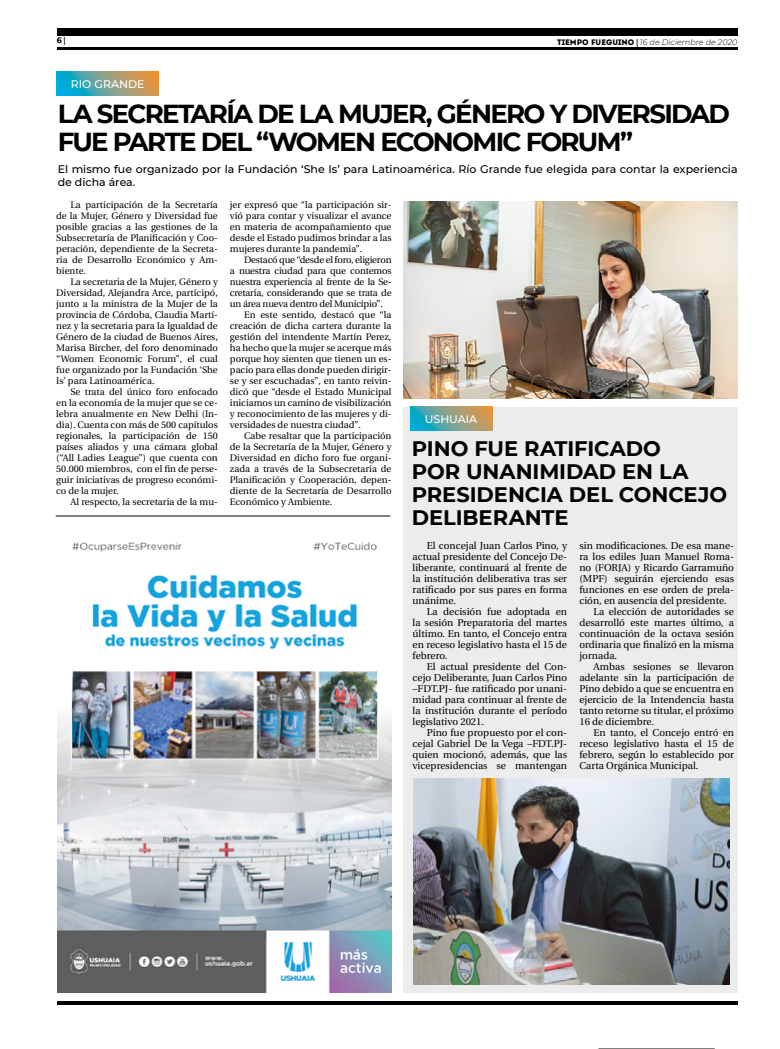
<style>
.page{position:relative;width:780px;height:1049px;background:#fff}
.page>*{position:absolute;margin:0;border:0;box-sizing:border-box;transform-origin:0 0}
.t1{font:700 26px/28px "Montserrat";letter-spacing:-.065em;color:#000}
.t2{font:700 21px/23px "Montserrat";letter-spacing:-.005em;color:#000}
.t3{font:500 11px/13px "Montserrat";color:#000}
.t4{font:500 11px "Montserrat";color:#fff}
.t5{font:10px/11px "Utopia";color:#000;text-align:justify}
.t6{font:9.5px/11px "Utopia";color:#000;text-align:justify}
.t7{font:9.5px "Utopia";letter-spacing:-.02em;color:#000}
.t8{font:italic 300 8px "Montserrat";color:#000}
.t9{font:700 8px "Montserrat";color:#000}
.s1{font-family:"Utopia"}
.s2{font-family:"Intro";font-weight:400;font-style:normal}
.s3{font-family:"Utopia";font-weight:700;font-style:normal}
</style>
<div class="page">
<hr style="left:57px;top:48px;width:680px;height:2px;background:#000">
<div style="left:57px;top:28px;width:680px;height:7px;background:#000"></div>
<hr style="left:57px;top:1001px;width:680px;height:4px;background:#000">
<hr style="left:598px;top:1048px;width:116px;height:1px;background:#000">
<img style="left:57px;top:542px;width:334px;height:450px">
<hr style="left:56px;top:515px;width:334px;height:1px;background:#000">
<div style="left:403px;top:407px;width:334px;height:585px;background:#ececed"></div>
<svg style="left:410px;top:407px;width:83px;height:24px;background:#78a190"></svg>
<img style="left:413px;top:779px;width:316px;height:205px">
<svg style="left:57px;top:72px;width:102px;height:24px;background:#77a08f"></svg>
<img style="left:403px;top:201px;width:334px;height:197px">
<p class="t9" style="left:57px;top:34px;width:11px">6 <span class="s1">|</span></p>
<p class="t8" style="left:557px;top:36px;width:182px"><span class="s2">TIEMPO FUEGUINO</span> <span class="s3">|</span> 16 de Diciembre de 2020</p>
<p class="t4" style="left:71px;top:76px;width:75px">RIO GRANDE</p>
<h1 class="t1" style="left:58px;top:98px;width:673px">LA SECRETARÍA DE LA MUJER, GÉNERO Y DIVERSIDAD<br>FUE PARTE DEL “WOMEN ECONOMIC FORUM”</h1>
<p class="t3" style="left:58px;top:162px;width:681px">El mismo fue organizado por la Fundación ‘She Is’ para Latinoamérica. Río Grande fue elegida para contar la experiencia de dicha área.</p>
<p class="t6" style="left:56px;top:200px;width:163px;text-indent:14px">La participación de la Secretaría de la Mujer, Género y Diversidad fue posible gracias a las gestiones de la Subsecretaría de Planificación y Coo&shy;peración, dependiente de la Secreta&shy;ría de Desarrollo Económico y Am&shy;biente.</p>
<p class="t6" style="left:56px;top:277px;width:163px;text-indent:14px">La secretaria de la Mujer, Género y Diversidad, Alejandra Arce, participó, junto a la ministra de la Mujer de la provincia de Córdoba, Claudia Martí&shy;nez y la secretaria para la Igualdad de Género de la ciudad de Buenos Aires, Marisa Bircher, del foro denominado “Women Economic Forum”, el cual fue organizado por la Fundación ‘She Is’ para Latinoamérica.</p>
<p class="t6" style="left:56px;top:387px;width:163px;text-indent:14px">Se trata del único foro enfocado en la economía de la mujer que se ce&shy;lebra anualmente en New Delhi (In&shy;dia). Cuenta con más de 500 capítulos regionales, la participación de 150 países aliados y una cámara global (“All Ladies League”) que cuenta con 50.000 miembros, con el fin de perse&shy;guir iniciativas de progreso económi&shy;co de la mujer.</p>
<p class="t6" style="left:70px;top:497px;width:149px">Al respecto, la secretaria de la mu-</p>
<p class="t6" style="left:230px;top:200px;width:163px">jer expresó que “la participación sir&shy;vió para contar y visualizar el avance en materia de acompañamiento que desde el Estado pudimos brindar a las mujeres durante la pandemia”.</p>
<p class="t7" style="left:244px;top:255px;width:149px">Destacó que “desde el foro, eligieron</p>
<p class="t7" style="left:230px;top:266px;width:163px">a nuestra ciudad para que contemos</p>
<p class="t7" style="left:230px;top:277px;width:163px">nuestra experiencia al frente de la Se-</p>
<p class="t7" style="left:230px;top:288px;width:163px">cretaría, considerando que se trata de</p>
<p class="t7" style="left:230px;top:299px;width:154px">un área nueva dentro del Municipio”.</p>
<p class="t6" style="left:244px;top:310px;width:149px">En este sentido, destacó que “la</p>
<p class="t6" style="left:230px;top:321px;width:163px">creación de dicha cartera durante la</p>
<p class="t6" style="left:230px;top:332px;width:163px">gestión del intendente Martín Perez,</p>
<p class="t6" style="left:230px;top:343px;width:163px">ha hecho que la mujer se acerque más</p>
<p class="t6" style="left:230px;top:354px;width:163px">porque hoy sienten que tienen un es-</p>
<p class="t6" style="left:230px;top:365px;width:163px">pacio para ellas donde pueden dirigir-</p>
<p class="t6" style="left:230px;top:376px;width:163px">se y ser escuchadas”, en tanto reivin-</p>
<p class="t6" style="left:230px;top:387px;width:163px">dicó que “desde el Estado Municipal</p>
<p class="t6" style="left:230px;top:398px;width:163px">iniciamos un camino de visibilización</p>
<p class="t6" style="left:230px;top:409px;width:163px">y reconocimiento de las mujeres y di-</p>
<p class="t6" style="left:230px;top:420px;width:133px">versidades de nuestra ciudad”.</p>
<p class="t6" style="left:244px;top:431px;width:149px">Cabe resaltar que la participación</p>
<p class="t6" style="left:230px;top:442px;width:163px">de la Secretaría de la Mujer, Género y</p>
<p class="t6" style="left:230px;top:453px;width:163px">Diversidad en dicho foro fue organi-</p>
<p class="t6" style="left:230px;top:464px;width:163px">zada a través de la Subsecretaría de</p>
<p class="t6" style="left:230px;top:475px;width:163px">Planificación y Cooperación, depen-</p>
<p class="t6" style="left:230px;top:486px;width:163px">diente de la Secretaría de Desarrollo</p>
<p class="t6" style="left:230px;top:497px;width:104px">Económico y Ambiente.</p>
<p class="t4" style="left:425px;top:412px;width:54px">USHUAIA</p>
<h2 class="t2" style="left:412px;top:435px;width:317px">PINO FUE RATIFICADO<br>POR UNANIMIDAD EN LA<br>PRESIDENCIA DEL CONCEJO<br>DELIBERANTE</h2>
<p class="t5" style="left:412px;top:540px;width:156px;text-indent:14px">El concejal Juan Carlos Pino, y actual presidente del Concejo De&shy;liberante, continuará al frente de la institución deliberativa tras ser ratificado por sus pares en forma unánime.</p>
<p class="t5" style="left:412px;top:606px;width:156px;text-indent:14px">La decisión fue adoptada en la sesión Preparatoria del martes último. En tanto, el Concejo entra en receso legislativo hasta el 15 de febrero.</p>
<p class="t5" style="left:412px;top:661px;width:156px;text-indent:14px">El actual presidente del Con&shy;cejo Deliberante, Juan Carlos Pino –FDT.PJ- fue ratificado por unani&shy;midad para continuar al frente de la institución durante el período legislativo 2021.</p>
<p class="t5" style="left:412px;top:727px;width:156px;text-indent:14px">Pino fue propuesto por el con&shy;cejal Gabriel De la Vega –FDT.PJ&shy;quien mocionó, además, que las vicepresidencias se mantengan</p>
<p class="t5" style="left:579px;top:540px;width:156px">sin modificaciones. De esa mane-</p>
<p class="t5" style="left:579px;top:551px;width:156px">ra los ediles Juan Manuel Roma-</p>
<p class="t5" style="left:579px;top:562px;width:156px">no (FORJA) y Ricardo Garramuño</p>
<p class="t5" style="left:579px;top:573px;width:156px">(MPF) seguirán ejerciendo esas</p>
<p class="t5" style="left:579px;top:584px;width:156px">funciones en ese orden de prela-</p>
<p class="t5" style="left:579px;top:595px;width:149px">ción, en ausencia del presidente.</p>
<p class="t5" style="left:593px;top:606px;width:142px">La elección de autoridades se</p>
<p class="t5" style="left:579px;top:617px;width:156px">desarrolló este martes último, a</p>
<p class="t5" style="left:579px;top:628px;width:156px">continuación de la octava sesión</p>
<p class="t5" style="left:579px;top:639px;width:156px">ordinaria que finalizó en la misma</p>
<p class="t5" style="left:579px;top:650px;width:39px">jornada.</p>
<p class="t5" style="left:593px;top:661px;width:142px">Ambas sesiones se llevaron</p>
<p class="t5" style="left:579px;top:672px;width:156px">adelante sin la participación de</p>
<p class="t5" style="left:579px;top:683px;width:156px">Pino debido a que se encuentra en</p>
<p class="t5" style="left:579px;top:694px;width:156px">ejercicio de la Intendencia hasta</p>
<p class="t5" style="left:579px;top:705px;width:156px">tanto retorne su titular, el próximo</p>
<p class="t5" style="left:579px;top:716px;width:76px">16 de diciembre.</p>
<p class="t5" style="left:593px;top:727px;width:142px">En tanto, el Concejo entró en</p>
<p class="t5" style="left:579px;top:738px;width:156px">receso legislativo hasta el 15 de</p>
<p class="t5" style="left:579px;top:749px;width:156px">febrero, según lo establecido por</p>
<p class="t5" style="left:579px;top:760px;width:121px">Carta Orgánica Municipal.</p>
</div>
